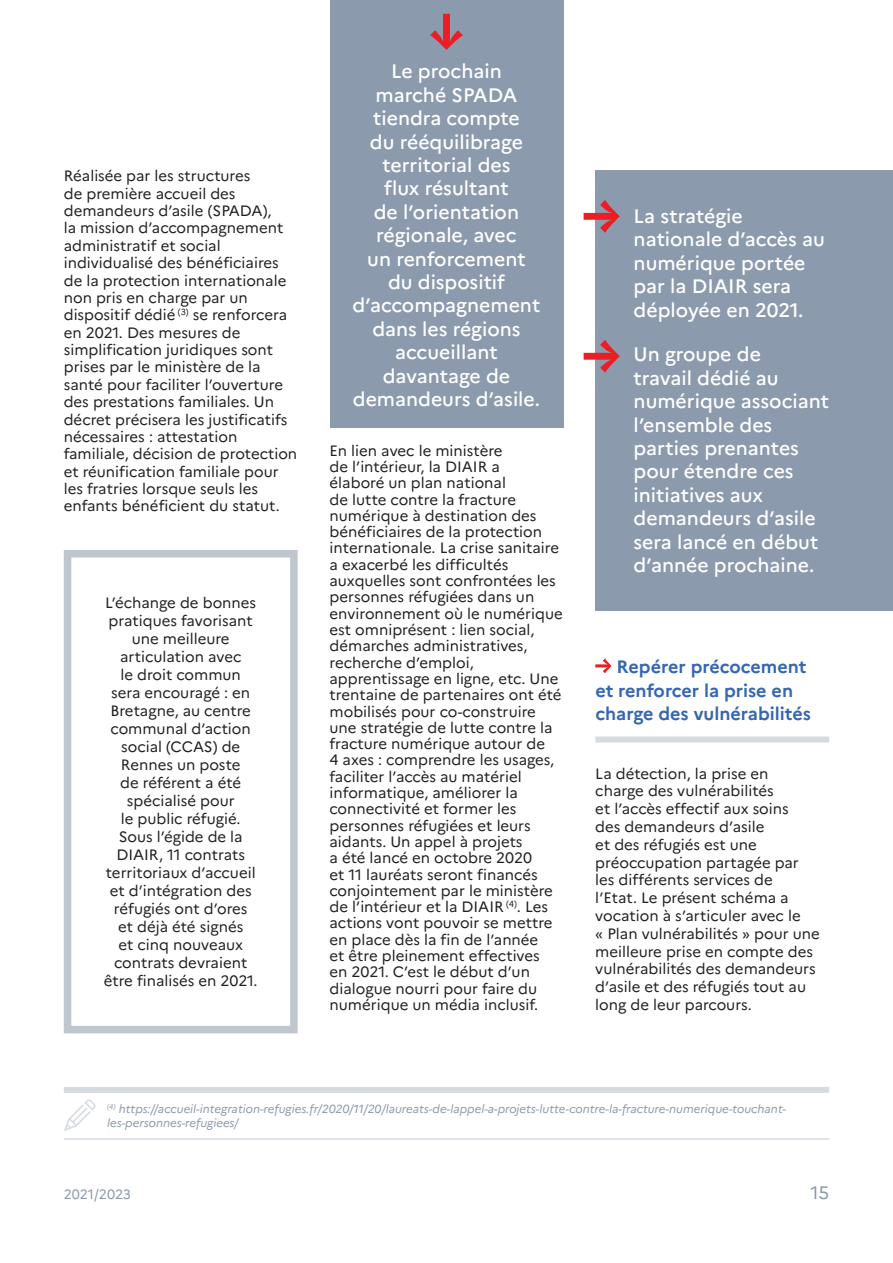
<style>
.page{position:relative;width:893px;height:1263px;background:#fff}
.page>*{position:absolute;margin:0;border:0;box-sizing:border-box;transform-origin:0 0}
.t1{font:500 19.5px/23.4px "Marianne";color:#fff}
.t2{font:700 18px/23.2px "Marianne";color:#3566b1}
.t3{font:18px "Marianne";color:#8c9aad}
.t4{font:15px/16.4px "Marianne";color:#231f20}
.t5{font:13.5px "Marianne";letter-spacing:-.005em;color:#8c9aad}
.t6{font:italic 11.7px/14.1px "Marianne";color:#8c9aad}
</style>
<div class="page">
<div style="left:595px;top:736px;width:234px;height:6px;background:#d6dae1"></div>
<svg style="left:595px;top:658px;width:17px;height:15px"></svg>
<div style="left:64px;top:1087px;width:765px;height:6px;background:#d6dae1"></div>
<hr style="left:64px;top:1138px;width:765px;height:2px;background:#d6dae1">
<svg style="left:64px;top:1099px;width:32px;height:32px"></svg>
<div style="left:330px;top:0;width:233px;height:427px;background:#8c9aad"></div>
<div style="left:64px;top:550px;width:234px;height:483px;border:8px solid #bfc6d0"></div>
<div style="left:595px;top:170px;width:298px;height:440px;background:#8c9aad"></div>
<svg style="left:584px;top:200px;width:36px;height:33px"></svg>
<svg style="left:584px;top:340px;width:36px;height:33px"></svg>
<svg style="left:430px;top:14px;width:33px;height:36px"></svg>
<p class="t4" style="left:64px;top:167px;width:235px;line-height:17.4px">Réalisée par les structures<br>de première accueil des demandeurs d’asile (SPADA),<br>la mission d’accompagnement administratif et social individualisé des bénéficiaires de la protection internationale non pris en charge par un dispositif dédié <sup>(3)</sup> se renforcera en 2021. Des mesures de simplification juridiques sont prises par le ministère de la santé pour faciliter l’ouverture des prestations familiales. Un décret précisera les justificatifs nécessaires : attestation familiale, décision de protection et réunification familiale pour les fratries lorsque seuls les enfants bénéficient du statut.</p>
<p class="t4" style="left:104px;top:594px;width:155px;line-height:18px;text-align:center">L’échange de bonnes pratiques favorisant une meilleure articulation avec<br>le droit commun<br>sera encouragé : en<br>Bretagne, au centre communal d’action social (CCAS) de<br>Rennes un poste<br>de référent a été spécialisé pour<br>le public réfugié.<br>Sous l’égide de la<br>DIAIR, 11 contrats territoriaux d’accueil et d’intégration des réfugiés ont d’ores<br>et déjà été signés<br>et cinq nouveaux contrats devraient être finalisés en 2021.</p>
<p class="t1" style="left:353px;top:60px;width:189px;text-align:center">Le prochain<br>marché SPADA tiendra compte<br>du rééquilibrage territorial des<br>flux résultant<br>de l’orientation régionale, avec<br>un renforcement du dispositif d’accompagnement dans les régions accueillant davantage de demandeurs d’asile.</p>
<p class="t4" style="left:330px;top:442px;width:235px">En lien avec le ministère<br>de l’intérieur, la DIAIR a<br>élaboré un plan national<br>de lutte contre la fracture numérique à destination des bénéficiaires de la protection internationale. La crise sanitaire a exacerbé les difficultés auxquelles sont confrontées les personnes réfugiées dans un environnement où le numérique est omniprésent : lien social, démarches administratives, recherche d’emploi, apprentissage en ligne, etc. Une trentaine de partenaires ont été mobilisés pour co-construire une stratégie de lutte contre la fracture numérique autour de<br>4 axes : comprendre les usages, faciliter l’accès au matériel informatique, améliorer la connectivité et former les personnes réfugiées et leurs aidants. Un appel à projets<br>a été lancé en octobre 2020<br>et 11 lauréats seront financés conjointement par le ministère de l’intérieur et la DIAIR <sup>(4)</sup>. Les actions vont pouvoir se mettre en place dès la fin de l’année<br>et être pleinement effectives<br>en 2021. C’est le début d’un dialogue nourri pour faire du numérique un média inclusif.</p>
<h1 class="t1" style="left:634px;top:204px;width:193px">La stratégie nationale d’accès au numérique portée par la DIAIR sera déployée en 2021.</h1>
<h1 class="t1" style="left:634px;top:343px;width:197px">Un groupe de<br>travail dédié au numérique associant l’ensemble des parties prenantes pour étendre ces initiatives aux demandeurs d’asile sera lancé en début d’année prochaine.</h1>
<p class="t2" style="left:595px;top:655px;width:217px;text-indent:21px">Repérer précocement et renforcer la prise en charge des vulnérabilités</p>
<p class="t4" style="left:595px;top:764px;width:226px;line-height:17.9px">La détection, la prise en charge des vulnérabilités<br>et l’accès effectif aux soins<br>des demandeurs d’asile<br>et des réfugiés est une préoccupation partagée par les différents services de<br>l’Etat. Le présent schéma a vocation à s’articuler avec le<br>« Plan vulnérabilités » pour une meilleure prise en compte des vulnérabilités des demandeurs d’asile et des réfugiés tout au long de leur parcours.</p>
<p class="t6" style="left:107px;top:1102px;width:680px"><sup>(4)</sup> https://accueil-integration-refugies.fr/2020/11/20/laureats-de-lappel-a-projets-lutte-contre-la-fracture-numerique-touchant&shy;les-personnes-refugiees/</p>
<p class="t5" style="left:64px;top:1186px;width:69px">2021/2023</p>
<p class="t3" style="left:810px;top:1182px;width:20px">15</p>
</div>
